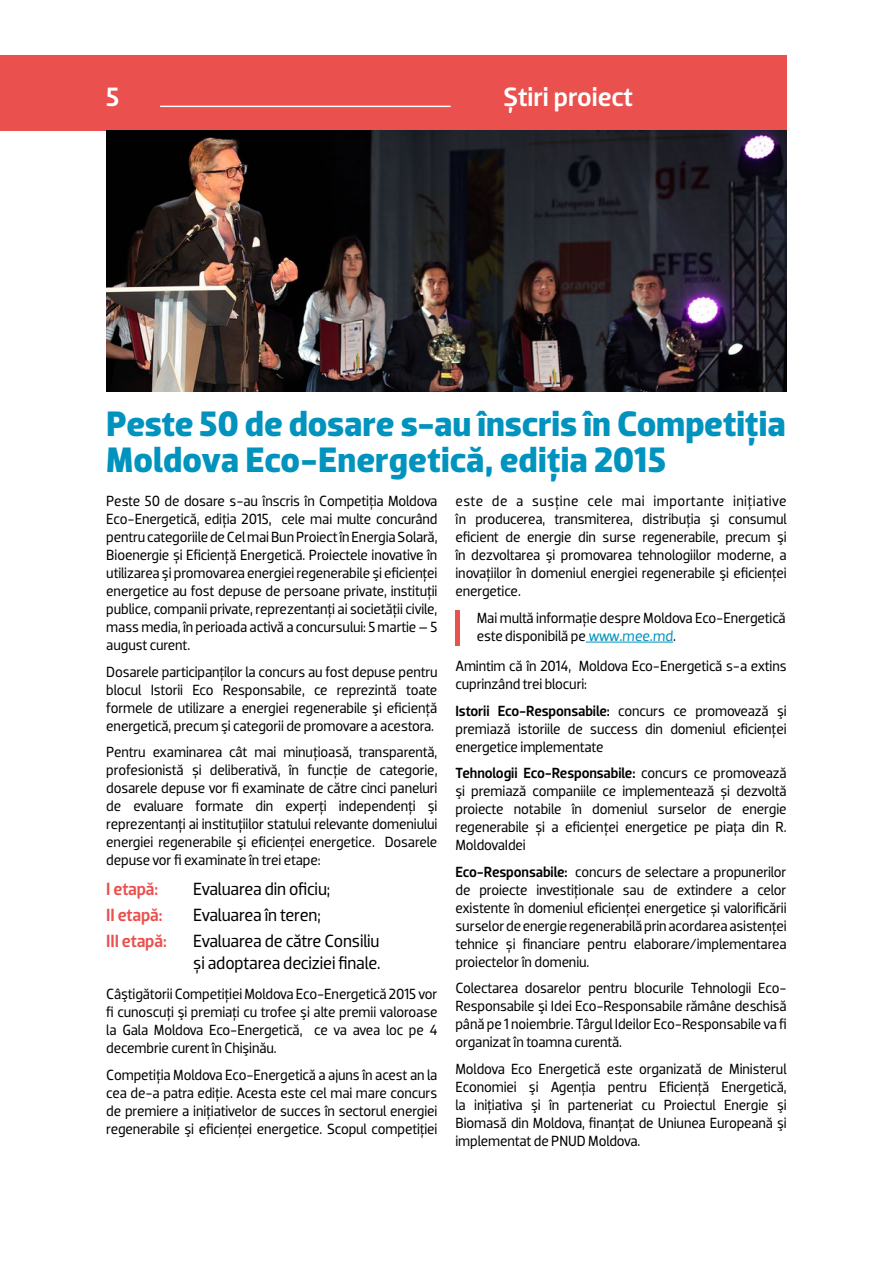
<style>
.page{position:relative;width:893px;height:1263px;background:#fff}
.page>*{position:absolute;margin:0;border:0;box-sizing:border-box;transform-origin:0 0}
.t1{font:700 36px/36px "Dobra";color:#0093be}
.t2{font:500 27px "Dobra";color:#fff}
.t3{font:18px/21.6px "Dobra";letter-spacing:-.01em;color:#000}
.t4{font:500 18px "Dobra";letter-spacing:-.01em;color:#e9504e}
.t5{font:15px/18px "Dobra";letter-spacing:-.01em;color:#000;text-align:justify}
.s1{font-style:italic;color:#0093be}
.s2{font-weight:500}
</style>
<div class="page">
<div style="left:0;top:55px;width:786px;height:75px;background:#e9504e"></div>
<hr style="left:160px;top:106px;width:291px;height:1px;background:#fff">
<hr style="left:586px;top:642px;width:87px;height:1px;background:#0093be">
<div style="left:455px;top:610px;width:5px;height:35px;background:#e9504e"></div>
<img style="left:106px;top:130px;width:680px;height:261px">
<h2 class="t2" style="left:106px;top:81px;width:15px">5</h2>
<h2 class="t2" style="left:503px;top:81px;width:131px">Știri proiect</h2>
<h1 class="t1" style="left:106px;top:406px;width:681px">Peste 50 de dosare s-au înscris în Competiţia<br>Moldova Eco-Energetică, ediţia 2015</h1>
<p class="t5" style="left:106px;top:492px;width:333px">Peste 50 de dosare s-au înscris în Competiţia Moldova Eco-Energetică, ediţia 2015, cele mai multe concurând pentru categoriile de Cel mai Bun Proiect în Energia Solară, Bioenergie și Eficiență Energetică. Proiectele inovative în utilizarea şi promovarea energiei regenerabile şi eficienţei energetice au fost depuse de persoane private, instituţii publice, companii private, reprezentanţi ai societăţii civile, mass media, în perioada activă a concursului: 5 martie – 5 august curent.</p>
<p class="t5" style="left:106px;top:662px;width:333px">Dosarele participanţilor la concurs au fost depuse pentru blocul Istorii Eco Responsabile, ce reprezintă toate formele de utilizare a energiei regenerabile şi eficiență energetică, precum şi categorii de promovare a acestora.</p>
<p class="t5" style="left:106px;top:743px;width:333px">Pentru examinarea cât mai minuțioasă, transparentă, profesionistă și deliberativă, în funcţie de categorie, dosarele depuse vor fi examinate de către cinci paneluri de evaluare formate din experţi independenţi şi reprezentanţi ai instituţiilor statului relevante domeniului energiei regenerabile şi eficienţei energetice. Dosarele depuse vor fi examinate în trei etape:</p>
<p class="t4" style="left:106px;top:878px;width:53px">I etapă:</p>
<p class="t3" style="left:193px;top:878px;width:138px">Evaluarea din oficiu;</p>
<p class="t4" style="left:106px;top:904px;width:58px">II etapă:</p>
<p class="t3" style="left:193px;top:904px;width:129px">Evaluarea în teren;</p>
<p class="t4" style="left:106px;top:930px;width:62px">III etapă:</p>
<p class="t3" style="left:193px;top:930px;width:189px">Evaluarea de către Consiliu și adoptarea deciziei finale.</p>
<p class="t5" style="left:106px;top:985px;width:333px">Câştigătorii Competiţiei Moldova Eco-Energetică 2015 vor fi cunoscuţi şi premiaţi cu trofee şi alte premii valoroase la Gala Moldova Eco-Energetică, ce va avea loc pe 4 decembrie curent în Chişinău.</p>
<p class="t5" style="left:106px;top:1066px;width:333px">Competiţia Moldova Eco-Energetică a ajuns în acest an la cea de-a patra ediție. Acesta este cel mai mare concurs de premiere a iniţiativelor de succes în sectorul energiei regenerabile şi eficienţei energetice. Scopul competiţiei</p>
<p class="t5" style="left:455px;top:492px;width:333px">este de a susţine cele mai importante iniţiative în producerea, transmiterea, distribuţia şi consumul eficient de energie din surse regenerabile, precum şi în dezvoltarea şi promovarea tehnologiilor moderne, a inovaţiilor în domeniul energiei regenerabile şi eficienţei energetice.</p>
<p class="t5" style="left:477px;top:608px;width:311px">Mai multă informaţie despre Moldova Eco-Energetică este disponibilă pe <span class="s1">www.mee.md</span>.</p>
<p class="t5" style="left:455px;top:657px;width:333px">Amintim că în 2014, Moldova Eco-Energetică s-a extins cuprinzând trei blocuri:</p>
<p class="t5" style="left:455px;top:702px;width:333px"><span class="s2">Istorii Eco-Responsabile:</span> concurs ce promovează şi premiază istoriile de success din domeniul eficienței energetice implementate</p>
<p class="t5" style="left:455px;top:764px;width:333px"><span class="s2">Tehnologii Eco-Responsabile:</span> concurs ce promovează şi premiază companiile ce implementează și dezvoltă proiecte notabile în domeniul surselor de energie regenerabile și a eficienței energetice pe piaţa din R.<br>MoldovaIdei</p>
<p class="t5" style="left:455px;top:863px;width:333px"><span class="s2">Eco-Responsabile:</span> concurs de selectare a propunerilor de proiecte investiţionale sau de extindere a celor existente în domeniul eficienţei energetice și valorificării surselor de energie regenerabilă prin acordarea asistenţei tehnice și financiare pentru elaborare/implementarea proiectelor în domeniu.</p>
<p class="t5" style="left:455px;top:979px;width:333px">Colectarea dosarelor pentru blocurile Tehnologii Eco-Responsabile şi Idei Eco-Responsabile rămâne deschisă până pe 1 noiembrie. Târgul Ideilor Eco-Responsabile va fi organizat în toamna curentă.</p>
<p class="t5" style="left:455px;top:1060px;width:333px">Moldova Eco Energetică este organizată de Ministerul Economiei şi Agenţia pentru Eficienţă Energetică, la iniţiativa şi în parteneriat cu Proiectul Energie şi Biomasă din Moldova, finanţat de Uniunea Europeană şi implementat de PNUD Moldova.</p>
</div>
